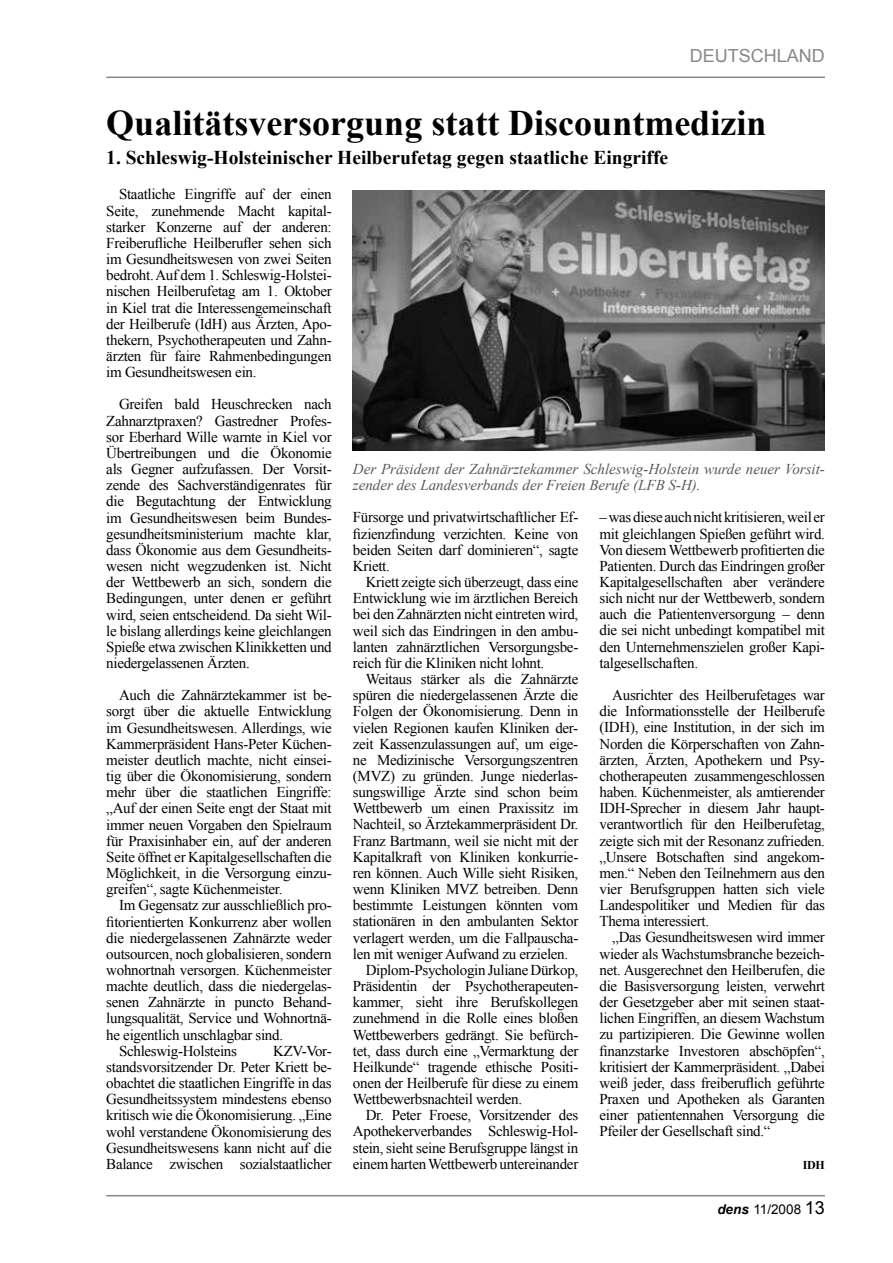
<style>
.page{position:relative;width:893px;height:1263px;background:#fff}
.page>*{position:absolute;margin:0;border:0;box-sizing:border-box;transform-origin:0 0}
.t1{font:700 36px "Times New Roman";color:#000}
.t2{font:700 19.5px "Times New Roman";color:#000}
.t3{font:18px "Arial";color:#87888a}
.t4{font:15px/16.2px "Times New Roman";letter-spacing:-.02em;color:#000;text-align:justify}
.t5{font:italic 15px/16.2px "Times New Roman";color:#58585a}
.t6{font:13.5px "Arial";color:#000}
.t7{font:700 12px "Times New Roman";color:#000}
.s1{font-weight:700;font-style:italic}
.s2{font-size:18px}
</style>
<div class="page">
<hr style="left:106px;top:1195px;width:719px;height:1px;background:#87888a">
<hr style="left:106px;top:77px;width:719px;height:1px;background:#87888a">
<img style="left:353px;top:191px;width:472px;height:260px">
<p class="t3" style="left:690px;top:44px;width:137px">DEUTSCHLAND</p>
<h1 class="t1" style="left:106px;top:98px;width:661px">Qualitätsversorgung statt Discountmedizin</h1>
<h2 class="t2" style="left:106px;top:144px;width:563px">1. Schleswig-Holsteinischer Heilberufetag gegen staatliche Eingriffe</h2>
<p class="t4" style="left:106px;top:186px;width:227px;text-indent:13px">Staatliche Eingriffe auf der einen Seite, zunehmende Macht kapital&shy;starker Konzerne auf der anderen:<br>Freiberufliche Heilberufler sehen sich im Gesundheitswesen von zwei Seiten bedroht. Auf dem 1. Schleswig-Holstei&shy;nischen Heilberufetag am 1. Oktober in Kiel trat die Interessengemeinschaft der Heilberufe (IdH) aus Ärzten, Apo&shy;thekern, Psychotherapeuten und Zahn&shy;ärzten für faire Rahmenbedingungen im Gesundheitswesen ein.</p>
<p class="t4" style="left:106px;top:396px;width:227px;text-indent:13px">Greifen bald Heuschrecken nach Zahnarztpraxen? Gastredner Profes&shy;sor Eberhard Wille warnte in Kiel vor Übertreibungen und die Ökonomie als Gegner aufzufassen. Der Vorsit&shy;zende des Sachverständigenrates für die Begutachtung der Entwicklung im Gesundheitswesen beim Bundes&shy;gesundheitsministerium machte klar, dass Ökonomie aus dem Gesundheits&shy;wesen nicht wegzudenken ist. Nicht der Wettbewerb an sich, sondern die Bedingungen, unter denen er geführt wird, seien entscheidend. Da sieht Wil&shy;le bislang allerdings keine gleichlangen Spieße etwa zwischen Klinikketten und niedergelassenen Ärzten.</p>
<p class="t4" style="left:106px;top:687px;width:227px;text-indent:13px">Auch die Zahnärztekammer ist be&shy;sorgt über die aktuelle Entwicklung im Gesundheitswesen. Allerdings, wie Kammerpräsident Hans-Peter Küchen&shy;meister deutlich machte, nicht einsei&shy;tig über die Ökonomisierung, sondern mehr über die staatlichen Eingriffe: „Auf der einen Seite engt der Staat mit immer neuen Vorgaben den Spielraum für Praxisinhaber ein, auf der anderen Seite öffnet er Kapitalgesellschaften die Möglichkeit, in die Versorgung einzu&shy;greifen“, sagte Küchenmeister.</p>
<p class="t4" style="left:119px;top:897px;width:214px">Im Gegensatz zur ausschließlich pro-</p>
<p class="t4" style="left:106px;top:913px;width:227px">fitorientierten Konkurrenz aber wollen</p>
<p class="t4" style="left:106px;top:929px;width:227px">die niedergelassenen Zahnärzte weder</p>
<p class="t4" style="left:106px;top:945px;width:227px">outsourcen, noch globalisieren, sondern</p>
<p class="t4" style="left:106px;top:962px;width:227px">wohnortnah versorgen. Küchenmeister</p>
<p class="t4" style="left:106px;top:978px;width:227px">machte deutlich, dass die niedergelas-</p>
<p class="t4" style="left:106px;top:994px;width:227px">senen Zahnärzte in puncto Behand-</p>
<p class="t4" style="left:106px;top:1010px;width:227px">lungsqualität, Service und Wohnortnä-</p>
<p class="t4" style="left:106px;top:1026px;width:178px">he eigentlich unschlagbar sind.</p>
<p class="t4" style="left:119px;top:1042px;width:119px">Schleswig-Holsteins</p>
<p class="t4" style="left:106px;top:1042px;width:227px;text-indent:167px">KZV-Vor&shy;standsvorsitzender Dr. Peter Kriett be&shy;obachtet die staatlichen Eingriffe in das Gesundheitssystem mindestens ebenso kritisch wie die Ökonomisierung. „Eine wohl verstandene Ökonomisierung des Gesundheitswesens kann nicht auf die Balance zwischen sozialstaatlicher</p>
<p class="t5" style="left:353px;top:461px;width:473px">Der Präsident der Zahnärztekammer Schleswig-Holstein wurde neuer Vorsit&shy;zender des Landesverbands der Freien Berufe (LFB S-H).</p>
<p class="t4" style="left:353px;top:509px;width:227px">Fürsorge und privatwirtschaftlicher Ef&shy;fizienzfindung verzichten. Keine von beiden Seiten darf dominieren“, sagte Kriett.</p>
<p class="t4" style="left:353px;top:574px;width:227px;text-indent:13px">Kriett zeigte sich überzeugt, dass eine Entwicklung wie im ärztlichen Bereich bei den Zahnärzten nicht eintreten wird, weil sich das Eindringen in den ambu&shy;lanten zahnärztlichen Versorgungsbe&shy;reich für die Kliniken nicht lohnt.</p>
<p class="t4" style="left:366px;top:671px;width:214px">Weitaus stärker als die Zahnärzte</p>
<p class="t4" style="left:353px;top:687px;width:227px">spüren die niedergelassenen Ärzte die</p>
<p class="t4" style="left:353px;top:703px;width:227px">Folgen der Ökonomisierung. Denn in</p>
<p class="t4" style="left:353px;top:719px;width:227px">vielen Regionen kaufen Kliniken der-</p>
<p class="t4" style="left:353px;top:735px;width:227px">zeit Kassenzulassungen auf, um eige-</p>
<p class="t4" style="left:353px;top:751px;width:227px">ne Medizinische Versorgungszentren</p>
<p class="t4" style="left:353px;top:768px;width:227px">(MVZ) zu gründen. Junge niederlas-</p>
<p class="t4" style="left:353px;top:784px;width:227px">sungswillige Ärzte sind schon beim</p>
<p class="t4" style="left:353px;top:800px;width:227px">Wettbewerb um einen Praxissitz im</p>
<p class="t4" style="left:353px;top:816px;width:227px">Nachteil, so Ärztekammerpräsident Dr.</p>
<p class="t4" style="left:353px;top:832px;width:227px">Franz Bartmann, weil sie nicht mit der</p>
<p class="t4" style="left:353px;top:848px;width:227px">Kapitalkraft von Kliniken konkurrie-</p>
<p class="t4" style="left:353px;top:864px;width:227px">ren können. Auch Wille sieht Risiken,</p>
<p class="t4" style="left:353px;top:881px;width:227px">wenn Kliniken MVZ betreiben. Denn</p>
<p class="t4" style="left:353px;top:897px;width:227px">bestimmte Leistungen könnten vom</p>
<p class="t4" style="left:353px;top:913px;width:227px">stationären in den ambulanten Sektor</p>
<p class="t4" style="left:353px;top:929px;width:227px">verlagert werden, um die Fallpauscha-</p>
<p class="t4" style="left:353px;top:945px;width:217px">len mit weniger Aufwand zu erzielen.</p>
<p class="t4" style="left:366px;top:961px;width:214px">Diplom-Psychologin Juliane Dürkop,</p>
<p class="t4" style="left:353px;top:978px;width:227px">Präsidentin der Psychotherapeuten-</p>
<p class="t4" style="left:353px;top:994px;width:227px">kammer, sieht ihre Berufskollegen</p>
<p class="t4" style="left:353px;top:1010px;width:227px">zunehmend in die Rolle eines bloßen</p>
<p class="t4" style="left:353px;top:1026px;width:227px">Wettbewerbers gedrängt. Sie befürch-</p>
<p class="t4" style="left:353px;top:1042px;width:227px">tet, dass durch eine „Vermarktung der</p>
<p class="t4" style="left:353px;top:1058px;width:227px">Heilkunde“ tragende ethische Positi-</p>
<p class="t4" style="left:353px;top:1074px;width:227px">onen der Heilberufe für diese zu einem</p>
<p class="t4" style="left:353px;top:1091px;width:171px">Wettbewerbsnachteil werden.</p>
<p class="t4" style="left:366px;top:1107px;width:214px">Dr. Peter Froese, Vorsitzender des</p>
<p class="t4" style="left:353px;top:1123px;width:227px">Apothekerverbandes Schleswig-Hol-</p>
<p class="t4" style="left:353px;top:1139px;width:227px">stein, sieht seine Berufsgruppe längst in</p>
<p class="t4" style="left:353px;top:1155px;width:227px">einem harten Wettbewerb untereinander</p>
<p class="t4" style="left:600px;top:509px;width:227px">– was diese auch nicht kritisieren, weil er mit gleichlangen Spießen geführt wird.<br>Von diesem Wettbewerb profitierten die Patienten. Durch das Eindringen großer Kapitalgesellschaften aber verändere sich nicht nur der Wettbewerb, sondern auch die Patientenversorgung – denn die sei nicht unbedingt kompatibel mit den Unternehmenszielen großer Kapi&shy;talgesellschaften.</p>
<p class="t4" style="left:600px;top:687px;width:227px;text-indent:13px">Ausrichter des Heilberufetages war die Informationsstelle der Heilberufe (IDH), eine Institution, in der sich im Norden die Körperschaften von Zahn&shy;ärzten, Ärzten, Apothekern und Psy&shy;chotherapeuten zusammengeschlossen haben. Küchenmeister, als amtierender IDH-Sprecher in diesem Jahr haupt&shy;verantwortlich für den Heilberufetag, zeigte sich mit der Resonanz zufrieden. „Unsere Botschaften sind angekom&shy;men.“ Neben den Teilnehmern aus den vier Berufsgruppen hatten sich viele Landespolitiker und Medien für das Thema interessiert.</p>
<p class="t4" style="left:600px;top:929px;width:227px;text-indent:13px">„Das Gesundheitswesen wird immer wieder als Wachstumsbranche bezeich&shy;net. Ausgerechnet den Heilberufen, die die Basisversorgung leisten, verwehrt der Gesetzgeber aber mit seinen staat&shy;lichen Eingriffen, an diesem Wachstum zu partizipieren. Die Gewinne wollen finanzstarke Investoren abschöpfen“, kritisiert der Kammerpräsident. „Dabei weiß jeder, dass freiberuflich geführte Praxen und Apotheken als Garanten einer patientennahen Versorgung die Pfeiler der Gesellschaft sind.“</p>
<p class="t7" style="left:803px;top:1157px;width:24px">IDH</p>
<p class="t6" style="left:717px;top:1201px;width:109px"><span class="s1">dens</span> 11/2008 <span class="s2">13</span></p>
</div>
